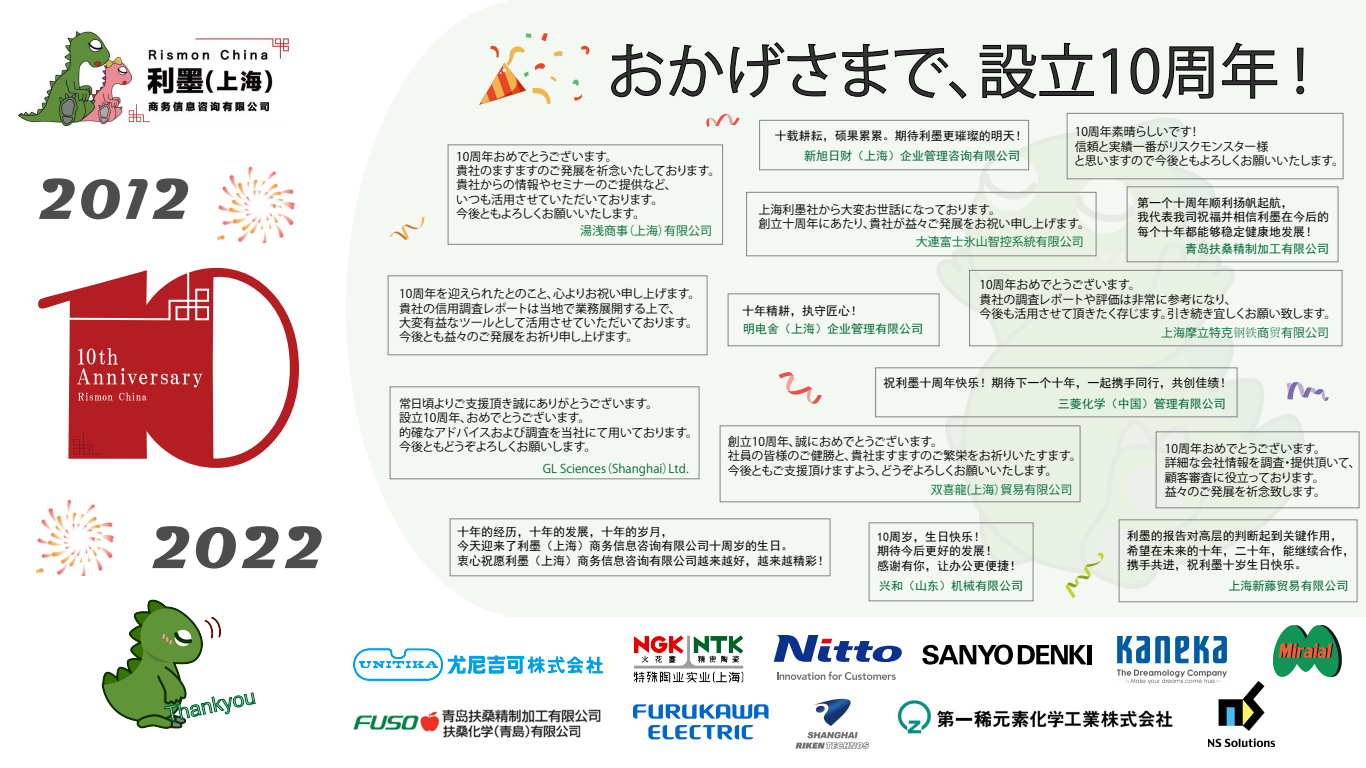
<style>
.page{position:relative;width:1366px;height:768px;background:#fff}
.page>*{position:absolute;margin:0;border:0;box-sizing:border-box;transform-origin:0 0}
.t1{font:700 60px "Magneto";color:#4d4d4d}
.t2{font:59px "Koz Go Pr 6 N";color:#333}
.t3{font:700 58px "Magneto";color:#4d4d4d}
.t4{font:12px/14.4px "Koz Go Pr 6 N";letter-spacing:-.03em;color:#000}
.t5{font:12px/14.4px "Sim Hei";color:#000}
.t6{font:12px "Sim Hei";color:#006837}
.t7{font:12px "Koz Go Pr 6 N";color:#006837}
.t8{font:12px/14.4px "Koz Go Pr 6 N";letter-spacing:-.005em;color:#000}
.t9{font:12px/14.4px "Koz Go Pr 6 N";color:#000}
.s1{font-family:"Adobe Song Std";font-weight:300}
</style>
<div class="page">
<img style="left:101px;top:599px;width:155px;height:130px">
<svg style="left:38px;top:268px;width:261px;height:200px"></svg>
<img style="left:18px;top:31px;width:271px;height:95px">
<div style="left:506px;top:0;width:860px;height:617px;background:#f3f9f2"></div>
<div style="left:346px;top:0;width:358px;height:617px;background:#f3f9f2;border-radius:50%"></div>
<svg style="left:611px;top:44px;width:112px;height:53px"></svg>
<svg style="left:730px;top:42px;width:106px;height:56px"></svg>
<svg style="left:842px;top:44px;width:46px;height:53px"></svg>
<svg style="left:895px;top:48px;width:72px;height:51px"></svg>
<svg style="left:980px;top:43px;width:114px;height:56px"></svg>
<svg style="left:1102px;top:48px;width:15px;height:46px"></svg>
<svg style="left:1131px;top:46px;width:83px;height:53px"></svg>
<svg style="left:1222px;top:42px;width:55px;height:57px"></svg>
<svg style="left:1296px;top:48px;width:8px;height:46px"></svg>
<img style="left:217px;top:166px;width:78px;height:77px">
<img style="left:36px;top:499px;width:78px;height:77px">
<svg style="left:581px;top:45px;width:9px;height:10px"></svg>
<svg style="left:572px;top:79px;width:7px;height:7px"></svg>
<svg style="left:574px;top:94px;width:8px;height:7px"></svg>
<svg style="left:479px;top:33px;width:84px;height:72px"></svg>
<img style="left:897px;top:700px;width:276px;height:34px">
<img style="left:795px;top:698px;width:74px;height:51px">
<img style="left:633px;top:704px;width:135px;height:36px">
<img style="left:1209px;top:681px;width:66px;height:66px">
<img style="left:1117px;top:636px;width:110px;height:48px">
<img style="left:1273px;top:625px;width:69px;height:52px">
<img style="left:633px;top:635px;width:111px;height:48px">
<svg style="left:774px;top:635px;width:128px;height:27px"></svg>
<svg style="left:777px;top:672px;width:119px;height:8px"></svg>
<hr style="left:1088px;top:645px;width:4px;height:19px;background:#000">
<svg style="left:922px;top:645px;width:165px;height:20px"></svg>
<img style="left:353px;top:709px;width:248px;height:29px">
<img style="left:353px;top:648px;width:250px;height:32px">
<svg style="left:706px;top:113px;width:34px;height:14px"></svg>
<svg style="left:390px;top:216px;width:34px;height:24px"></svg>
<svg style="left:779px;top:372px;width:43px;height:32px"></svg>
<svg style="left:936px;top:118px;width:393px;height:481px"></svg>
<div style="left:448px;top:145px;width:275px;height:100px;border:1px solid #838483"></div>
<div style="left:969px;top:270px;width:373px;height:76px;border:1px solid #838483"></div>
<div style="left:390px;top:387px;width:309px;height:92px;border:1px solid #838483"></div>
<div style="left:720px;top:426px;width:360px;height:76px;border:1px solid #838483"></div>
<div style="left:759px;top:120px;width:270px;height:50px;border:1px solid #838483"></div>
<div style="left:1127px;top:187px;width:211px;height:75px;border:1px solid #838483"></div>
<div style="left:1119px;top:520px;width:238px;height:82px;border:1px solid #838483"></div>
<div style="left:746px;top:192px;width:350px;height:64px;border:1px solid #838483"></div>
<div style="left:869px;top:523px;width:164px;height:78px;border:1px solid #838483"></div>
<div style="left:875px;top:368px;width:362px;height:49px;border:1px solid #838483"></div>
<div style="left:450px;top:519px;width:380px;height:57px;border:1px solid #838483"></div>
<div style="left:1156px;top:432px;width:203px;height:76px;border:1px solid #838483"></div>
<div style="left:388px;top:276px;width:319px;height:79px;border:1px solid #838483"></div>
<div style="left:1067px;top:113px;width:276px;height:66px;border:1px solid #838483"></div>
<div style="left:728px;top:294px;width:211px;height:52px;border:1px solid #838483"></div>
<h3 class="t3" style="left:37px;top:166px;width:156px">2012</h3>
<h1 class="t1" style="left:150px;top:514px;width:177px">2022</h1>
<h2 class="t2" style="left:607px;top:38px;width:702px">おかげさまで、設立10周年 !</h2>
<p class="t4" style="left:456px;top:149px;width:266px">10周年おめでとうございます。<br>貴社のますますのご発展を祈念いたしております。貴社からの情報やセミナーのご提供など、<br>いつも活用させていただいております。<br>今後ともよろしくお願いいたします。</p>
<p class="t7" style="left:580px;top:224px;width:133px">湯浅商事（上海）有限公司</p>
<p class="t4" style="left:399px;top:287px;width:303px">10周年を迎えられたとのこと、心よりお祝い申し上げます。貴社の信用調査レポートは当地で業務展開する上で、<br>大変有益なツールとして活用させていただいております。今後とも益々のご発展をお祈り申し上げます。</p>
<p class="t4" style="left:399px;top:397px;width:301px">常日頃よりご支援頂き誠にありがとうございます。<br>設立10周年、おめでとうございます。<br>的確なアドバイスおよび調査を当社にて用いております。今後ともどうぞよろしくお願いします。</p>
<p class="t7" style="left:543px;top:461px;width:147px">GL Sciences（Shanghai）Ltd.</p>
<p class="t5" style="left:775px;top:129px;width:253px">十载耕耘，硕果累累。期待利墨更璀璨的明天！</p>
<p class="t6" style="left:804px;top:149px;width:217px">新旭日财（上海）企业管理咨询有限公司</p>
<p class="t4" style="left:1074px;top:125px;width:272px">10周年素晴らしいです！<br>信頼と実績一番がリスクモンスター様<br>と思いますので今後ともよろしくお願いいたします。</p>
<p class="t9" style="left:758px;top:202px;width:333px">上海利墨社から大変お世話になっております。<br>創立十周年にあたり、貴社が益々ご発展をお祝い申し上げます。</p>
<p class="t7" style="left:916px;top:235px;width:169px">大連富士氷山智控系統有限公司</p>
<p class="t5" style="left:1137px;top:195px;width:193px">第一个十周年顺利扬帆起航，<br>我代表我司祝福并相信利墨在今后的每个十年都能够稳定健康地发展！</p>
<p class="t6" style="left:1185px;top:242px;width:145px">青岛扶桑精制加工有限公司</p>
<p class="t5" style="left:742px;top:303px;width:121px">十年精耕，执守匠心！</p>
<p class="t6" style="left:743px;top:323px;width:181px">明电舍（上海）企业管理有限公司</p>
<p class="t4" style="left:979px;top:278px;width:359px">10周年おめでとうございます。<br>貴社の調査レポートや評価は非常に参考になり、<br>今後も活用させて頂きたく存じます。引き続き宜しくお願い致します。</p>
<p class="t7" style="left:1161px;top:326px;width:169px">上海摩立特克<span class="s1">钢铁</span>商<span class="s1">贸</span>有限公司</p>
<p class="t5" style="left:884px;top:376px;width:349px">祝利墨十周年快乐！期待下一个十年，一起携手同行，共创佳绩！</p>
<p class="t6" style="left:1058px;top:398px;width:169px">三菱化学（中国）管理有限公司</p>
<p class="t4" style="left:728px;top:434px;width:355px">創立10周年、誠におめでとうございます。<br>社員の皆様のご健勝と、貴社ますますのご繁栄をお祈りいたすます。今後ともご支援頂けますよう、どうぞよろしくお願いいたします。</p>
<p class="t7" style="left:931px;top:482px;width:143px">双喜龍(上海）貿易有限公司</p>
<p class="t8" style="left:1165px;top:442px;width:197px">10周年おめでとうございます。<br>詳細な会社情報を調査・提供頂いて、顧客審査に役立っております。<br>益々のご発展を祈念致します。</p>
<p class="t5" style="left:457px;top:525px;width:373px">十年的经历，十年的发展，十年的岁月，<br>今天迎来了利墨（上海）商务信息咨询有限公司十周岁的生日。<br>衷心祝愿利墨（上海）商务信息咨询有限公司越来越好，越来越精彩！</p>
<p class="t5" style="left:877px;top:529px;width:145px">10周岁，生日快乐！<br>期待今后更好的发展！<br>感谢有你，让办公更便捷！</p>
<p class="t6" style="left:879px;top:579px;width:145px">兴和（山东）机械有限公司</p>
<p class="t5" style="left:1127px;top:529px;width:229px">利墨的报告对高层的判断起到关键作用，希望在未来的十年，二十年，能继续合作，携手共进，祝利墨十岁生日快乐。</p>
<p class="t6" style="left:1228px;top:580px;width:121px">上海新藤贸易有限公司</p>
</div>
